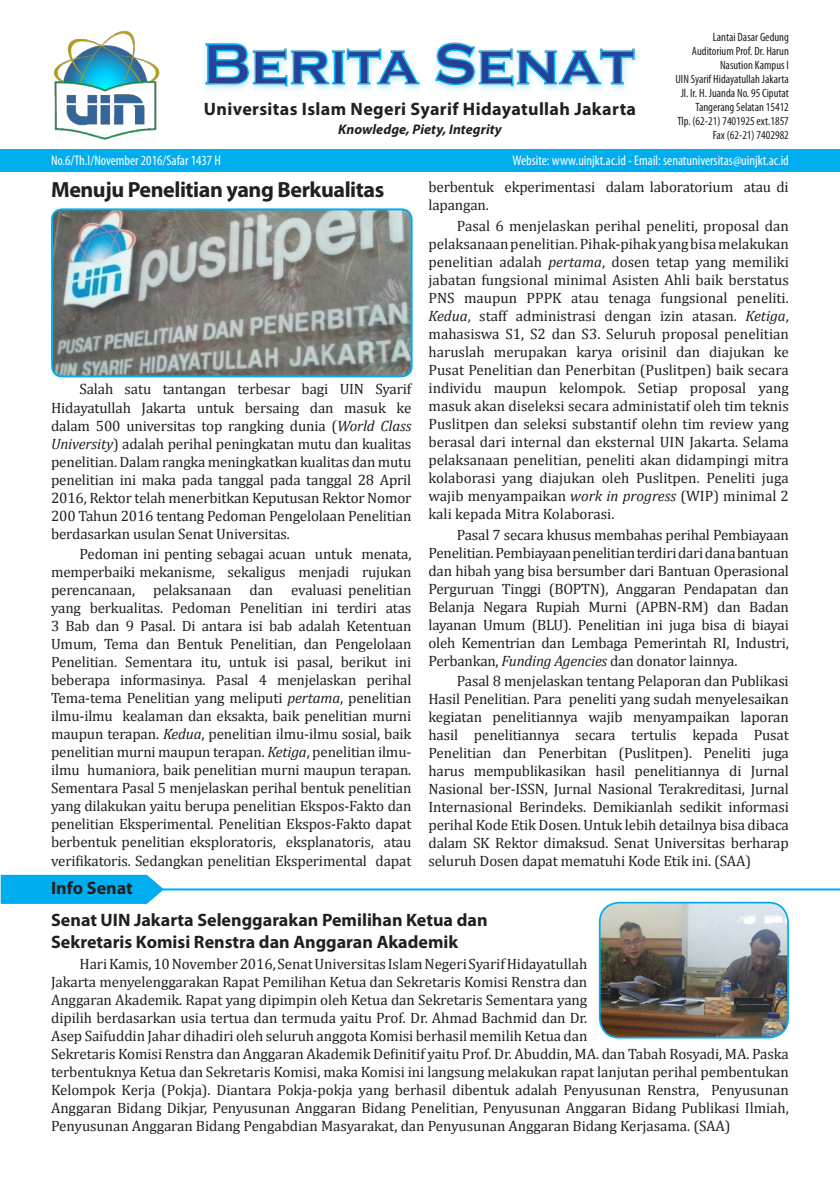
<style>
.page{position:relative;width:840px;height:1191px;background:#fff}
.page>*{position:absolute;margin:0;border:0;box-sizing:border-box;transform-origin:0 0}
.t1{font:700 22px "Myriad Pro";letter-spacing:-.02em;color:#231f20}
.t2{font:700 18px/21.6px "Myriad Pro";color:#231f20}
.t3{font:700 18px "Myriad Pro";letter-spacing:.02em;color:#231f20}
.Isi{font:15px/18px "Cambria";letter-spacing:-.01em;color:#231f20;text-align:justify}
.t4{font:condensed 14px "Myriad Pro";color:#fff}
.t5{font:italic 700 14px "Myriad Pro";letter-spacing:.005em;color:#231f20}
.t6{font:condensed 12px/14px "Myriad Pro";color:#231f20;text-align:right}
.s1{font-style:italic}
</style>
<div class="page">
<img style="left:52px;top:209px;width:359px;height:167px">
<div style="left:51px;top:208px;width:361px;height:169px;border:2px solid #00aeef;border-radius:10px"></div>
<div style="left:201px;top:41px;width:434px;height:48px;background:#231f20;opacity:.75"></div>
<img style="left:53px;top:30px;width:107px;height:85px">
<div style="left:0;top:150px;width:839px;height:22px;background:#00aeef"></div>
<svg style="left:48px;top:115px;width:339px;height:218px"></svg>
<hr style="left:151px;top:888px;width:688px;height:2px;background:#00aeef">
<svg style="left:1px;top:874px;width:791px;height:165px"></svg>
<p class="t3" style="left:204px;top:97px;width:433px">Universitas Islam Negeri Syarif Hidayatullah Jakarta</p>
<p class="t5" style="left:338px;top:120px;width:165px">Knowledge, Piety, Integrity</p>
<p class="t6" style="left:691px;top:30px;width:98px">Lantai Dasar Gedung<br>Auditorium Prof. Dr. Harun<br>Nasution Kampus I</p>
<p class="t6" style="left:675px;top:72px;width:115px">UIN Syarif Hidayatullah Jakarta<br>Jl. Ir. H. Juanda No. 95 Ciputat<br>Tangerang Selatan 15412</p>
<p class="t6" style="left:677px;top:114px;width:113px">Tlp. (62-21) 7401925 ext.1857<br>Fax (62-21) 7402982</p>
<p class="t4" style="left:51px;top:152px;width:171px">No.6/Th.I/November 2016/Safar 1437 H</p>
<p class="t4" style="left:512px;top:152px;width:278px">Website: www.uinjkt.ac.id - Email: senatuniversitas@uinjkt.ac.id</p>
<p class="Isi" style="left:428px;top:177px;width:361px">berbentuk ekperimentasi dalam laboratorium atau di lapangan.</p>
<p class="Isi" style="left:428px;top:216px;width:362px;text-indent:28px">Pasal 6 menjelaskan perihal peneliti, proposal dan pelaksanaan penelitian. Pihak-pihak yang bisa melakukan penelitian adalah <span class="s1">pertama</span>, dosen tetap yang memiliki jabatan fungsional minimal Asisten Ahli baik berstatus PNS maupun PPPK atau tenaga fungsional peneliti.<br><span class="s1">Kedua</span>, staff administrasi dengan izin atasan. <span class="s1">Ketiga</span>, mahasiswa S1, S2 dan S3. Seluruh proposal penelitian haruslah merupakan karya orisinil dan diajukan ke Pusat Penelitian dan Penerbitan (Puslitpen) baik secara individu maupun kelompok. Setiap proposal yang masuk akan diseleksi secara administatif oleh tim teknis Puslitpen dan seleksi substantif olehn tim review yang berasal dari internal dan eksternal UIN Jakarta. Selama pelaksanaan penelitian, peneliti akan didampingi mitra kolaborasi yang diajukan oleh Puslitpen. Peneliti juga wajib menyampaikan <span class="s1">work in progress</span> (WIP) minimal 2 kali kepada Mitra Kolaborasi.</p>
<p class="Isi" style="left:428px;top:525px;width:361px;text-indent:28px">Pasal 7 secara khusus membahas perihal Pembiayaan Penelitian. Pembiayaan penelitian terdiri dari dana bantuan dan hibah yang bisa bersumber dari Bantuan Operasional Perguruan Tinggi (BOPTN), Anggaran Pendapatan dan Belanja Negara Rupiah Murni (APBN-RM) dan Badan layanan Umum (BLU). Penelitian ini juga bisa di biayai oleh Kementrian dan Lembaga Pemerintah RI, Industri, Perbankan, <span class="s1">Funding Agencies</span> dan donator lainnya.</p>
<p class="Isi" style="left:428px;top:672px;width:362px;text-indent:28px">Pasal 8 menjelaskan tentang Pelaporan dan Publikasi Hasil Penelitian. Para peneliti yang sudah menyelesaikan kegiatan penelitiannya wajib menyampaikan laporan hasil penelitiannya secara tertulis kepada Pusat Penelitian dan Penerbitan (Puslitpen). Peneliti juga harus mempublikasikan hasil penelitiannya di Jurnal Nasional ber-ISSN, Jurnal Nasional Terakreditasi, Jurnal Internasional Berindeks. Demikianlah sedikit informasi perihal Kode Etik Dosen. Untuk lebih detailnya bisa dibaca dalam SK Rektor dimaksud. Senat Universitas berharap seluruh Dosen dapat mematuhi Kode Etik ini. (SAA)</p>
<p class="t1" style="left:51px;top:175px;width:334px">Menuju Penelitian yang Berkualitas</p>
<p class="Isi" style="left:51px;top:380px;width:362px;text-indent:28px">Salah satu tantangan terbesar bagi UIN Syarif Hidayatullah Jakarta untuk bersaing dan masuk ke dalam 500 universitas top rangking dunia (<span class="s1">World Class University</span>) adalah perihal peningkatan mutu dan kualitas penelitian. Dalam rangka meningkatkan kualitas dan mutu penelitian ini maka pada tanggal pada tanggal 28 April 2016, Rektor telah menerbitkan Keputusan Rektor Nomor 200 Tahun 2016 tentang Pedoman Pengelolaan Penelitian berdasarkan usulan Senat Universitas.</p>
<p class="Isi" style="left:51px;top:545px;width:361px;text-indent:28px">Pedoman ini penting sebagai acuan untuk menata, memperbaiki mekanisme, sekaligus menjadi rujukan perencanaan, pelaksanaan dan evaluasi penelitian yang berkualitas. Pedoman Penelitian ini terdiri atas 3 Bab dan 9 Pasal. Di antara isi bab adalah Ketentuan Umum, Tema dan Bentuk Penelitian, dan Pengelolaan Penelitian. Sementara itu, untuk isi pasal, berikut ini beberapa informasinya. Pasal 4 menjelaskan perihal Tema-tema Penelitian yang meliputi <span class="s1">pertama</span>, penelitian ilmu-ilmu kealaman dan eksakta, baik penelitian murni maupun terapan. <span class="s1">Kedua</span>, penelitian ilmu-ilmu sosial, baik penelitian murni maupun terapan. <span class="s1">Ketiga</span>, penelitian ilmu&shy;ilmu humaniora, baik penelitian murni maupun terapan.<br>Sementara Pasal 5 menjelaskan perihal bentuk penelitian yang dilakukan yaitu berupa penelitian Ekspos-Fakto dan penelitian Eksperimental. Penelitian Ekspos-Fakto dapat berbentuk penelitian eksploratoris, eksplanatoris, atau verifikatoris. Sedangkan penelitian Eksperimental dapat</p>
<p class="t2" style="left:51px;top:877px;width:83px">Info Senat</p>
<p class="t2" style="left:51px;top:908px;width:438px">Senat UIN Jakarta Selenggarakan Pemilihan Ketua dan<br>Sekretaris Komisi Renstra dan Anggaran Akademik</p>
<p class="Isi" style="left:51px;top:954px;width:537px;text-indent:28px">Hari Kamis, 10 November 2016, Senat Universitas Islam Negeri Syarif Hidayatullah Jakarta menyelenggarakan Rapat Pemilihan Ketua dan Sekretaris Komisi Renstra dan Anggaran Akademik. Rapat yang dipimpin oleh Ketua dan Sekretaris Sementara yang dipilih berdasarkan usia tertua dan termuda yaitu Prof. Dr. Ahmad Bachmid dan Dr.<br>Asep Saifuddin Jahar dihadiri oleh seluruh anggota Komisi berhasil memilih Ketua dan</p>
<p class="Isi" style="left:51px;top:1045px;width:738px">Sekretaris Komisi Renstra dan Anggaran Akademik Definitif yaitu Prof. Dr. Abuddin, MA. dan Tabah Rosyadi, MA. Paska terbentuknya Ketua dan Sekretaris Komisi, maka Komisi ini langsung melakukan rapat lanjutan perihal pembentukan Kelompok Kerja (Pokja). Diantara Pokja-pokja yang berhasil dibentuk adalah Penyusunan Renstra, Penyusunan Anggaran Bidang Dikjar, Penyusunan Anggaran Bidang Penelitian, Penyusunan Anggaran Bidang Publikasi Ilmiah, Penyusunan Anggaran Bidang Pengabdian Masyarakat, dan Penyusunan Anggaran Bidang Kerjasama. (SAA)</p>
</div>
